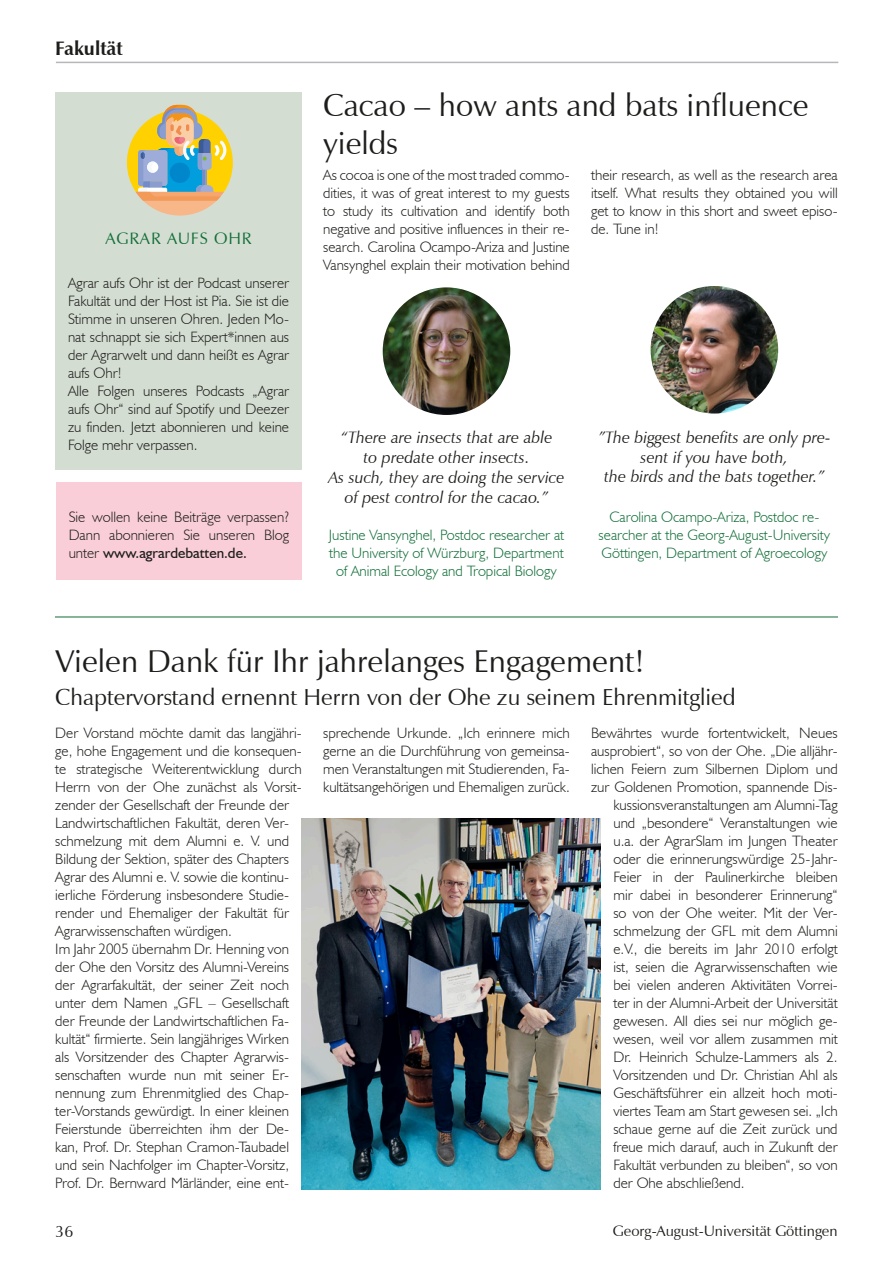
<style>
.page{position:relative;width:893px;height:1263px;background:#fff}
.page>*{position:absolute;margin:0;border:0;box-sizing:border-box;transform-origin:0 0}
.t1{font:31.5px/37.5px "Zapf Humanist 601 BT";color:#1d1d1b}
.t2{font:23.1px "Zapf Humanist 601 BT";color:#1d1d1b}
.t3{font:700 19.5px "Zapf Humanist 601 BT";color:#1d1d1b}
.t4{font:italic 16.5px/19.8px "Zapf Humanist 601 BT";color:#1d1d1b;text-align:center}
.t5{font:16.5px "Zapf Humanist 601 BT";letter-spacing:.05em;color:#116e37}
.t6{font:16.5px "Zapf Humanist 601 BT";color:#1d1d1b}
.t7{font:300 15px/18px "Humanist 521 BT";color:#1d1d1b;text-align:justify}
.t8{font:300 15px/18px "Humanist 521 BT";color:#116e37;text-align:center}
.t9{font:15px "Zapf Humanist 601 BT";color:#1d1d1b}
.s1{font-weight:400}
</style>
<div class="page">
<hr style="left:56px;top:62px;width:782px;height:1px;background:#b6b7ba">
<div style="left:55px;top:92px;width:247px;height:377px;background:#d4ddd1"></div>
<svg style="left:127px;top:105px;width:106px;height:111px"></svg>
<div style="left:56px;top:483px;width:246px;height:97px;background:#f9ced8"></div>
<img style="left:651px;top:286px;width:127px;height:128px;border-radius:64px">
<img style="left:383px;top:287px;width:127px;height:128px;border-radius:64px">
<img style="left:302px;top:819px;width:299px;height:371px">
<hr style="left:55px;top:617px;width:783px;height:1px;background:#116e37">
<h3 class="t3" style="left:55px;top:36px;width:69px">Fakultät</h3>
<p class="t5" style="left:105px;top:228px;width:148px">AGRAR AUFS OHR</p>
<p class="t7" style="left:68px;top:274px;width:223px;text-align:left">Agrar aufs Ohr ist der Podcast unserer Fakultät und der Host ist Pia. Sie ist die Stimme in unseren Ohren. Jeden Mo&shy;nat schnappt sie sich Expert*innen aus der Agrarwelt und dann heißt es Agrar aufs Ohr!<br>Alle Folgen unseres Podcasts „Agrar aufs Ohr“ sind auf Spotify und Deezer zu finden. Jetzt abonnieren und keine Folge mehr verpassen.</p>
<p class="t7" style="left:69px;top:508px;width:222px">Sie wollen keine Beiträge verpassen?<br>Dann abonnieren Sie unseren Blog unter <span class="s1">www.agrardebatten.de.</span></p>
<h1 class="t1" style="left:323px;top:86px;width:487px">Cacao – how ants and bats influence yields</h1>
<p class="t7" style="left:323px;top:166px;width:248px">As cocoa is one of the most traded commo&shy;dities, it was of great interest to my guests to study its cultivation and identify both negative and positive influences in their re&shy;search. Carolina Ocampo-Ariza and Justine Vansynghel explain their motivation behind</p>
<p class="t7" style="left:591px;top:166px;width:248px">their research, as well as the research area itself. What results they obtained you will get to know in this short and sweet episo&shy;de. Tune in!</p>
<p class="t4" style="left:328px;top:428px;width:238px">“There are insects that are able<br>to predate other insects.<br>As such, they are doing the service of pest control for the cacao.”</p>
<p class="t8" style="left:329px;top:526px;width:237px">Justine Vansynghel, Postdoc researcher at the University of Würzburg, Department of Animal Ecology and Tropical Biology</p>
<p class="t4" style="left:598px;top:427px;width:234px">”The biggest benefits are only pre&shy;sent if you have both,<br>the birds and the bats together.”</p>
<p class="t8" style="left:599px;top:508px;width:233px">Carolina Ocampo-Ariza, Postdoc re&shy;searcher at the Georg-August-University<br>Göttingen, Department of Agroecology</p>
<h1 class="t1" style="left:55px;top:643px;width:591px">Vielen Dank für Ihr jahrelanges Engagement!</h1>
<h2 class="t2" style="left:55px;top:683px;width:682px">Chaptervorstand ernennt Herrn von der Ohe zu seinem Ehrenmitglied</h2>
<p class="t7" style="left:55px;top:724px;width:248px;text-align:left">Der Vorstand möchte damit das langjähri&shy;ge, hohe Engagement und die konsequen&shy;te strategische Weiterentwicklung durch Herrn von der Ohe zunächst als Vorsit&shy;zender der Gesellschaft der Freunde der Landwirtschaftlichen Fakultät, deren Ver&shy;schmelzung mit dem Alumni e. V. und Bildung der Sektion, später des Chapters Agrar des Alumni e. V. sowie die kontinu&shy;ierliche Förderung insbesondere Studie&shy;render und Ehemaliger der Fakultät für Agrarwissenschaften würdigen.<br>Im Jahr 2005 übernahm Dr. Henning von der Ohe den Vorsitz des Alumni-Vereins der Agrarfakultät, der seiner Zeit noch unter dem Namen „GFL – Gesellschaft der Freunde der Landwirtschaftlichen Fa&shy;kultät“ firmierte. Sein langjähriges Wirken als Vorsitzender des Chapter Agrarwis&shy;senschaften wurde nun mit seiner Er&shy;nennung zum Ehrenmitglied des Chap&shy;ter-Vorstands gewürdigt. In einer kleinen Feierstunde überreichten ihm der De&shy;kan, Prof. Dr. Stephan Cramon-Taubadel und sein Nachfolger im Chapter-Vorsitz, Prof. Dr. Bernward Märländer, eine ent-</p>
<p class="t7" style="left:323px;top:724px;width:248px">sprechende Urkunde. „Ich erinnere mich gerne an die Durchführung von gemeinsa&shy;men Veranstaltungen mit Studierenden, Fa&shy;kultätsangehörigen und Ehemaligen zurück.</p>
<p class="t7" style="left:591px;top:724px;width:248px">Bewährtes wurde fortentwickelt, Neues</p>
<p class="t7" style="left:591px;top:742px;width:248px">ausprobiert“, so von der Ohe. „Die alljähr-</p>
<p class="t7" style="left:591px;top:760px;width:248px">lichen Feiern zum Silbernen Diplom und</p>
<p class="t7" style="left:591px;top:778px;width:248px">zur Goldenen Promotion, spannende Dis-</p>
<p class="t7" style="left:613px;top:796px;width:226px">kussionsveranstaltungen am Alumni-Tag</p>
<p class="t7" style="left:613px;top:814px;width:226px">und „besondere“ Veranstaltungen wie</p>
<p class="t7" style="left:613px;top:832px;width:226px">u.a. der AgrarSlam im Jungen Theater</p>
<p class="t7" style="left:613px;top:850px;width:226px">oder die erinnerungswürdige 25-Jahr-</p>
<p class="t7" style="left:613px;top:868px;width:226px">Feier in der Paulinerkirche bleiben</p>
<p class="t7" style="left:613px;top:886px;width:226px">mir dabei in besonderer Erinnerung“</p>
<p class="t7" style="left:613px;top:904px;width:226px">so von der Ohe weiter. Mit der Ver-</p>
<p class="t7" style="left:613px;top:922px;width:226px">schmelzung der GFL mit dem Alumni</p>
<p class="t7" style="left:613px;top:940px;width:226px">e.V., die bereits im Jahr 2010 erfolgt</p>
<p class="t7" style="left:613px;top:958px;width:226px">ist, seien die Agrarwissenschaften wie</p>
<p class="t7" style="left:613px;top:976px;width:226px">bei vielen anderen Aktivitäten Vorrei-</p>
<p class="t7" style="left:613px;top:994px;width:226px">ter in der Alumni-Arbeit der Universität</p>
<p class="t7" style="left:613px;top:1012px;width:226px">gewesen. All dies sei nur möglich ge-</p>
<p class="t7" style="left:613px;top:1030px;width:226px">wesen, weil vor allem zusammen mit</p>
<p class="t7" style="left:613px;top:1048px;width:226px">Dr. Heinrich Schulze-Lammers als 2.</p>
<p class="t7" style="left:613px;top:1066px;width:226px">Vorsitzenden und Dr. Christian Ahl als</p>
<p class="t7" style="left:613px;top:1084px;width:226px">Geschäftsführer ein allzeit hoch moti-</p>
<p class="t7" style="left:613px;top:1102px;width:226px">viertes Team am Start gewesen sei. „Ich</p>
<p class="t7" style="left:613px;top:1120px;width:226px">schaue gerne auf die Zeit zurück und</p>
<p class="t7" style="left:613px;top:1138px;width:226px">freue mich darauf, auch in Zukunft der</p>
<p class="t7" style="left:613px;top:1156px;width:226px">Fakultät verbunden zu bleiben“, so von</p>
<p class="t7" style="left:613px;top:1174px;width:133px">der Ohe abschließend.</p>
<p class="t6" style="left:55px;top:1221px;width:20px">36</p>
<p class="t9" style="left:613px;top:1222px;width:226px">Georg-August-Universität Göttingen</p>
</div>
